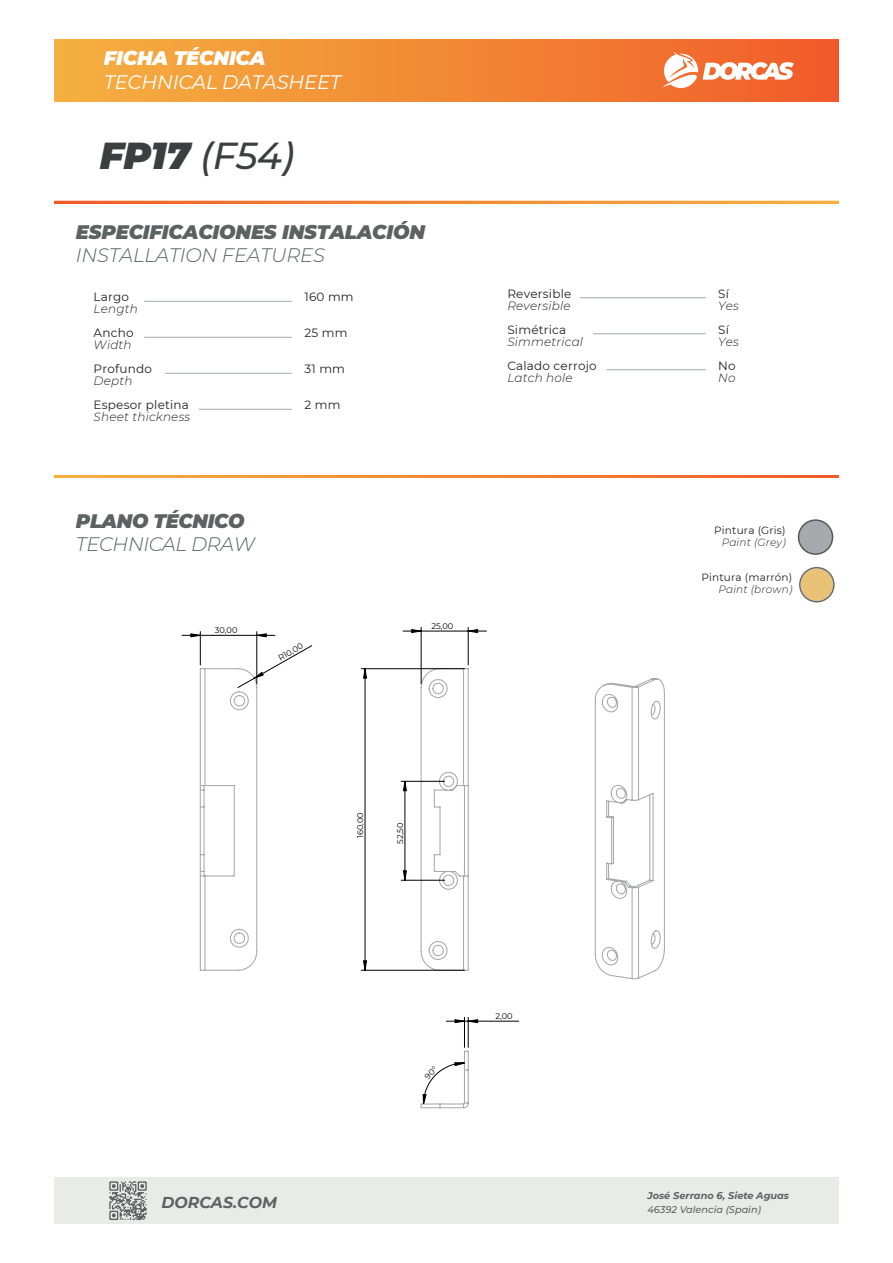
<style>
.page{position:relative;width:893px;height:1263px;background:#fff}
.page>*{position:absolute;margin:0;border:0;box-sizing:border-box;transform-origin:0 0}
.t1{font:italic 500 37.5px "Montserrat";color:#3c3e40}
.t2{font:italic 900 19.5px "Montserrat";letter-spacing:-.01em;color:#5d6161}
.t3{font:italic 300 19.5px "Montserrat";letter-spacing:-.01em;color:#5d6161}
.t4{font:italic 19.5px "Montserrat";letter-spacing:-.01em;color:#fff}
.t5{font:italic 900 19.5px "Montserrat";letter-spacing:-.01em;color:#fff}
.t6{font:italic 700 15.75px "Montserrat";color:#5e6262}
.t7{font:12px "Montserrat";letter-spacing:.015em;color:#231f20}
.t8{font:italic 300 12px "Montserrat";letter-spacing:.015em;color:#231f20}
.t9{font:10.5px "Montserrat";letter-spacing:.015em;color:#231f20}
.t10{font:italic 300 10.5px "Montserrat";letter-spacing:.015em;color:#231f20}
.t11{font:italic 700 9.75px "Montserrat";color:#5e6262}
.t12{font:italic 500 9.75px "Montserrat";color:#5e6262}
.t13{font:8.25px "Montserrat";color:#000001}
.s1{font-weight:900}
</style>
<div class="page">
<hr style="left:144px;top:301px;width:148px;height:1px;background:#afb3b3">
<hr style="left:144px;top:337px;width:148px;height:1px;background:#afb3b3">
<hr style="left:165px;top:373px;width:127px;height:1px;background:#afb3b3">
<div style="left:54px;top:1178px;width:785px;height:46px;background:#e8ebe8"></div>
<img style="left:55px;top:201px;width:784px;height:3px">
<img style="left:54px;top:39px;width:785px;height:63px">
<svg style="left:661px;top:52px;width:133px;height:39px"></svg>
<svg style="left:109px;top:1181px;width:38px;height:39px"></svg>
<hr style="left:593px;top:333px;width:113px;height:1px;background:#afb3b3">
<hr style="left:580px;top:297px;width:126px;height:1px;background:#afb3b3">
<img style="left:54px;top:475px;width:785px;height:3px">
<hr style="left:199px;top:409px;width:93px;height:1px;background:#afb3b3">
<hr style="left:606px;top:369px;width:100px;height:1px;background:#afb3b3">
<div style="left:798px;top:520px;width:34px;height:34px;background:#a8a9ad;border-radius:50%"></div>
<div style="left:798px;top:519px;width:35px;height:36px;border:2px solid #57585a;border-radius:50%"></div>
<svg style="left:799px;top:567px;width:36px;height:35px"></svg>
<svg style="left:594px;top:678px;width:71px;height:302px"></svg>
<svg style="left:420px;top:667px;width:49px;height:304px"></svg>
<hr style="left:257px;top:632px;width:1px;height:52px;background:#000001">
<hr style="left:200px;top:632px;width:1px;height:33px;background:#000001">
<hr style="left:361px;top:970px;width:103px;height:1px;background:#000001">
<hr style="left:361px;top:668px;width:103px;height:1px;background:#000001">
<hr style="left:401px;top:781px;width:44px;height:1px;background:#000001">
<hr style="left:401px;top:880px;width:44px;height:1px;background:#000001">
<hr style="left:421px;top:627px;width:1px;height:57px;background:#000001">
<hr style="left:468px;top:627px;width:1px;height:38px;background:#000001">
<hr style="left:464px;top:1017px;width:1px;height:30px;background:#000001">
<hr style="left:468px;top:1017px;width:1px;height:30px;background:#000001">
<hr style="left:468px;top:1021px;width:51px;height:1px;background:#000001">
<svg style="left:182px;top:633px;width:93px;height:5px"></svg>
<svg style="left:199px;top:645px;width:113px;height:326px"></svg>
<svg style="left:363px;top:668px;width:4px;height:303px"></svg>
<svg style="left:403px;top:780px;width:4px;height:101px"></svg>
<svg style="left:403px;top:629px;width:83px;height:4px"></svg>
<svg style="left:446px;top:1019px;width:32px;height:4px"></svg>
<svg style="left:420px;top:1050px;width:49px;height:59px"></svg>
<h2 class="t5" style="left:104px;top:44px;width:163px">FICHA TÉCNICA</h2>
<h2 class="t4" style="left:104px;top:69px;width:239px">TECHNICAL DATASHEET</h2>
<h1 class="t1" style="left:100px;top:129px;width:196px"><span class="s1">FP17</span> (F54)</h1>
<h2 class="t2" style="left:76px;top:217px;width:351px">ESPECIFICACIONES INSTALACIÓN</h2>
<h2 class="t3" style="left:76px;top:242px;width:250px">INSTALLATION FEATURES</h2>
<p class="t7" style="left:94px;top:289px;width:37px">Largo</p>
<p class="t8" style="left:94px;top:301px;width:46px">Length</p>
<p class="t7" style="left:94px;top:325px;width:41px">Ancho</p>
<p class="t8" style="left:94px;top:337px;width:40px">Width</p>
<p class="t7" style="left:94px;top:361px;width:60px">Profundo</p>
<p class="t8" style="left:94px;top:373px;width:40px">Depth</p>
<p class="t7" style="left:94px;top:397px;width:97px">Espesor pletina</p>
<p class="t8" style="left:94px;top:409px;width:98px">Sheet thickness</p>
<p class="t7" style="left:304px;top:289px;width:51px">160 mm</p>
<p class="t7" style="left:304px;top:325px;width:45px">25 mm</p>
<p class="t7" style="left:304px;top:361px;width:42px">31 mm</p>
<p class="t7" style="left:304px;top:397px;width:38px">2 mm</p>
<h2 class="t2" style="left:76px;top:506px;width:170px">PLANO TÉCNICO</h2>
<h2 class="t3" style="left:76px;top:531px;width:181px">TECHNICAL DRAW</h2>
<p class="t13" style="left:215px;top:625px;width:24px">30,00</p>
<p class="t13" style="left:276px;top:654px;width:29px;rotate:-30deg">R10,00</p>
<p class="t13" style="left:431px;top:620px;width:24px">25,00</p>
<p class="t7" style="left:507px;top:285px;width:66px">Reversible</p>
<p class="t8" style="left:507px;top:297px;width:65px">Reversible</p>
<p class="t7" style="left:507px;top:321px;width:60px">Simétrica</p>
<p class="t8" style="left:507px;top:333px;width:77px">Simmetrical</p>
<p class="t7" style="left:507px;top:357px;width:91px">Calado cerrojo</p>
<p class="t8" style="left:507px;top:369px;width:67px">Latch hole</p>
<p class="t13" style="left:354px;top:838px;width:28px;rotate:-90deg">160,00</p>
<p class="t13" style="left:394px;top:844px;width:23px;rotate:-90deg">52,50</p>
<p class="t13" style="left:495px;top:1010px;width:19px">2,00</p>
<p class="t7" style="left:718px;top:285px;width:12px">Sí</p>
<p class="t8" style="left:718px;top:297px;width:22px">Yes</p>
<p class="t7" style="left:718px;top:321px;width:12px">Sí</p>
<p class="t8" style="left:718px;top:333px;width:22px">Yes</p>
<p class="t7" style="left:718px;top:357px;width:19px">No</p>
<p class="t8" style="left:718px;top:369px;width:19px">No</p>
<p class="t9" style="left:714px;top:523px;width:73px">Pintura (Gris)</p>
<p class="t10" style="left:722px;top:535px;width:66px">Paint (Grey)</p>
<p class="t9" style="left:701px;top:570px;width:92px">Pintura (marrón)</p>
<p class="t10" style="left:718px;top:582px;width:76px">Paint (brown)</p>
<h3 class="t6" style="left:161px;top:1191px;width:117px">DORCAS.COM</h3>
<p class="t11" style="left:647px;top:1188px;width:143px">José Serrano 6, Siete Aguas</p>
<p class="t12" style="left:647px;top:1202px;width:115px">46392 Valencia (Spain)</p>
</div>
